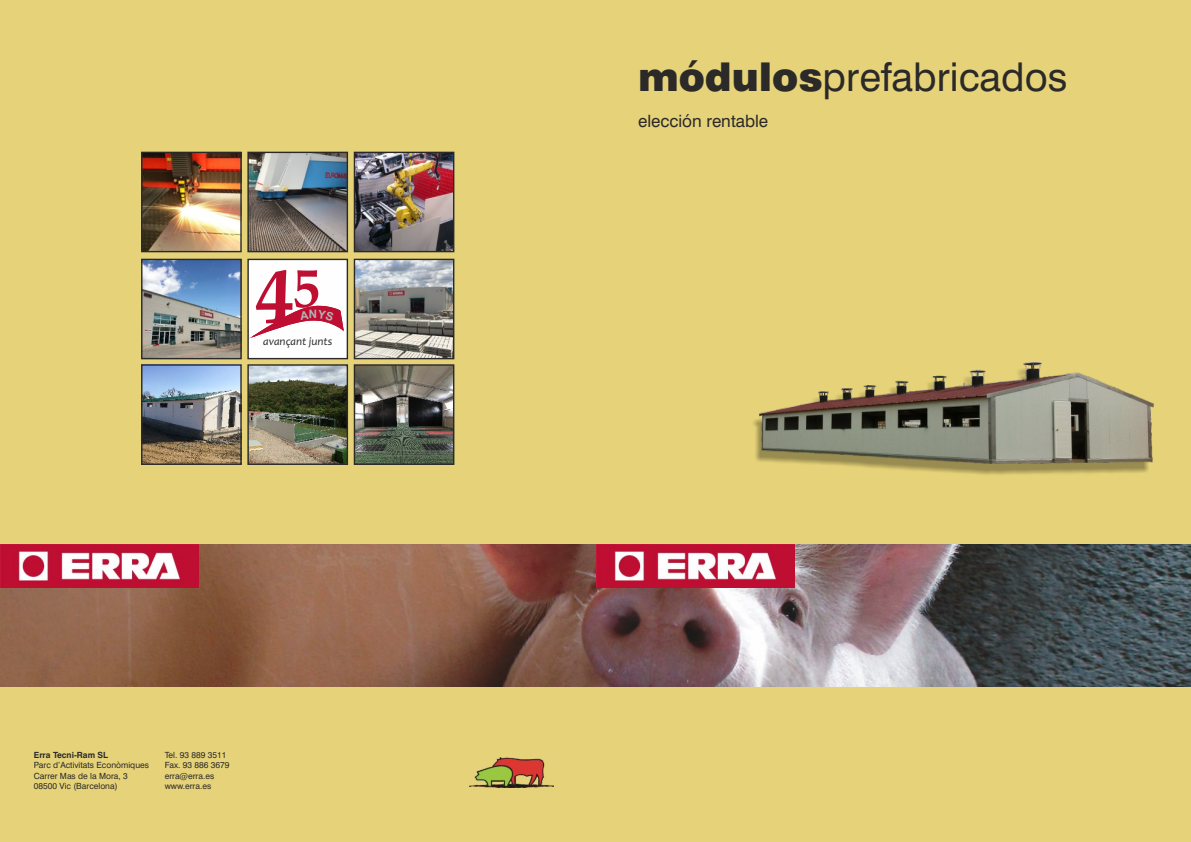
<style>
.page{position:relative;width:1191px;height:842px;background:#e6d379}
.page>*{position:absolute;margin:0;border:0;box-sizing:border-box;transform-origin:0 0}
.t1{font:700 77.6px "Book Antiqua";color:#be0e32}
.t2{font:39.7px "Swiss 721 BT";color:#2b2a29}
.t3{font:17px "Swiss 721 BT";color:#2b2a29}
.t4{font:italic 11.6px "Candara";color:#2b2a29}
.t5{font:8.5px/10.2px "Swiss 721 BT";color:#2b2a29}
.s1{font-weight:700}
.s2{font-weight:900}
</style>
<div class="page">
<img style="left:0;top:544px;width:1191px;height:142px">
<img style="left:596px;top:544px;width:199px;height:44px">
<img style="left:0;top:544px;width:198px;height:44px">
<img style="left:470px;top:758px;width:84px;height:30px">
<img style="left:753px;top:419px;width:396px;height:56px">
<img style="left:759px;top:362px;width:394px;height:101px">
<img style="left:143px;top:366px;width:97px;height:97px">
<img style="left:249px;top:366px;width:97px;height:97px">
<img style="left:356px;top:366px;width:96px;height:97px">
<div style="left:141px;top:364px;width:101px;height:101px;border:1px solid #2b2a29"></div>
<div style="left:247px;top:364px;width:101px;height:101px;border:1px solid #2b2a29"></div>
<div style="left:354px;top:364px;width:100px;height:101px;border:1px solid #2b2a29"></div>
<img style="left:143px;top:154px;width:97px;height:96px">
<img style="left:249px;top:154px;width:97px;height:96px">
<img style="left:356px;top:154px;width:96px;height:96px">
<div style="left:247px;top:152px;width:101px;height:100px;border:1px solid #2b2a29"></div>
<div style="left:354px;top:152px;width:100px;height:100px;border:1px solid #2b2a29"></div>
<div style="left:141px;top:152px;width:101px;height:100px;border:1px solid #2b2a29"></div>
<img style="left:356px;top:261px;width:96px;height:96px">
<img style="left:143px;top:261px;width:97px;height:96px">
<div style="left:354px;top:259px;width:100px;height:100px;border:1px solid #2b2a29"></div>
<div style="left:141px;top:259px;width:101px;height:100px;border:1px solid #2b2a29"></div>
<svg style="left:247px;top:258px;width:102px;height:102px;background:#ebd9da"></svg>
<p class="t1" style="left:256px;top:267px;width:66px">4<sup>5</sup></p>
<p class="t4" style="left:263px;top:337px;width:71px">avançant junts</p>
<p class="t5" style="left:34px;top:751px;width:117px"><span class="s1">Erra Tecni-Ram SL<br></span>Parc d’Activitats Econòmiques<br>Carrer Mas de la Mora, 3<br>08500 Vic (Barcelona)</p>
<p class="t5" style="left:165px;top:751px;width:66px">Tel. 93 889 3511<br>Fax. 93 886 3679 erra@erra.es www.erra.es</p>
<p class="t2" style="left:638px;top:61px;width:431px"><span class="s2">módulos</span>prefabricados</p>
<p class="t3" style="left:638px;top:114px;width:132px">elección rentable</p>
</div>
